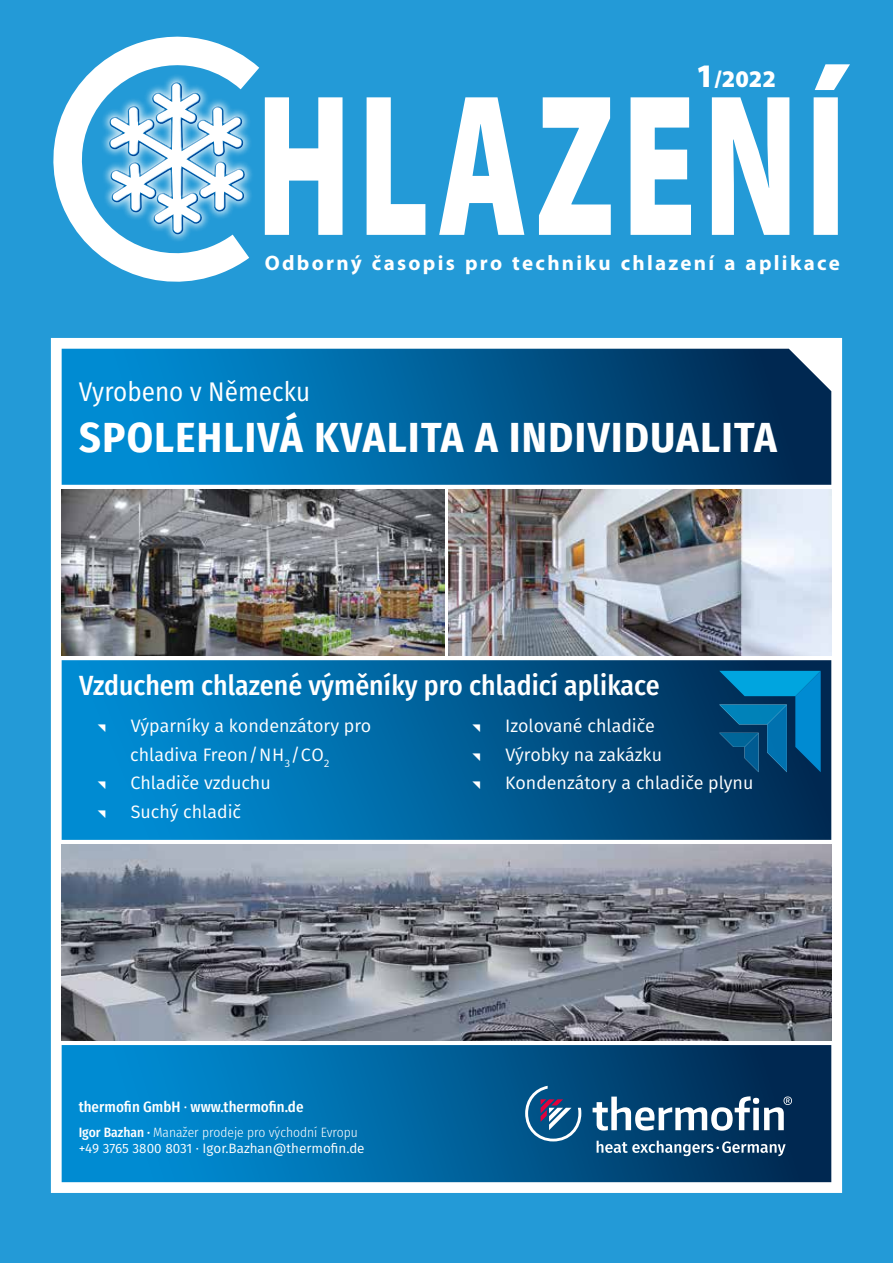
<style>
.page{position:relative;width:893px;height:1263px;background:#239ad7}
.page>*{position:absolute;margin:0;border:0;box-sizing:border-box;transform-origin:0 0}
.t1{font:900 204px "Myriad Pro";letter-spacing:.055em;color:#fff;scale:.66 1}
.t2{font:700 42px "Fira Sans Condensed";letter-spacing:.035em;color:#fff}
.t3{font:500 27.75px "Fira Sans Condensed";color:#fff}
.t4{font:27px "Fira Sans Condensed";color:#fff}
.t5{font:900 24px "Myriad Pro";color:#fff}
.t6{font:700 21px "Myriad Pro";letter-spacing:.11em;color:#fff}
.t7{font:18px/28.5px "Fira Sans";color:#fff}
.t8{font:500 15px "Fira Sans Condensed";color:#fff}
.t9{font:300 13.5px "Fira Sans Condensed";color:#fff}
.t10{font:13.5px "Fira Sans";color:#fff}
.s1{font-size:33px}
.s2{font-family:"Fira Sans";font-weight:400}
.s3{font-weight:500}
</style>
<div class="page">
<svg style="left:53px;top:36px;width:207px;height:246px"></svg>
<div style="left:100px;top:73px;width:154px;height:170px;background:#fff;opacity:.75"></div>
<div style="left:107px;top:80px;width:138px;height:152px;background:#fff;opacity:.75"></div>
<div style="left:108px;top:84px;width:137px;height:150px;background:#0078c1;opacity:.75"></div>
<div style="left:53px;top:340px;width:787px;height:851px;background:#fff"></div>
<svg style="left:62px;top:349px;width:769px;height:136px;background:#026099"></svg>
<img style="left:62px;top:489px;width:382px;height:167px">
<img style="left:449px;top:489px;width:382px;height:167px">
<svg style="left:62px;top:660px;width:769px;height:180px;background:#00639d"></svg>
<svg style="left:62px;top:1045px;width:769px;height:137px;background:#0065a0"></svg>
<img style="left:62px;top:844px;width:769px;height:197px">
<svg style="left:525px;top:1086px;width:267px;height:70px;background:#35648a"></svg>
<svg style="left:719px;top:671px;width:102px;height:101px;background:#01679d"></svg>
<div style="left:51px;top:338px;width:791px;height:855px;border:4px solid #fff"></div>
<svg style="left:98px;top:725px;width:8px;height:7px"></svg>
<svg style="left:98px;top:782px;width:8px;height:7px"></svg>
<svg style="left:98px;top:810px;width:8px;height:8px"></svg>
<svg style="left:472px;top:725px;width:8px;height:7px"></svg>
<svg style="left:472px;top:753px;width:8px;height:8px"></svg>
<svg style="left:472px;top:782px;width:8px;height:7px"></svg>
<h1 class="t1" style="left:257px;top:50px;width:895px">HLAZENÍ</h1>
<p class="t6" style="left:265px;top:251px;width:577px">Odborný časopis pro techniku chlazení a aplikace</p>
<h3 class="t5" style="left:696px;top:66px;width:82px"><span class="s1">1</span>/2022</h3>
<h3 class="t4" style="left:79px;top:371px;width:233px">Vyrobeno v Německu</h3>
<h2 class="t2" style="left:79px;top:402px;width:699px">SPOLEHLIVÁ KVALITA A INDIVIDUALITA</h2>
<h3 class="t3" style="left:79px;top:663px;width:582px">Vzduchem chlazené výměníky pro chladicí aplikace</h3>
<p class="t7" style="left:130px;top:711px;width:243px">Výparníky a kondenzátory pro chladiva Freon/NH<sub>3</sub>/CO<sub>2<br></sub>Chladiče vzduchu<br>Suchý chladič</p>
<p class="t7" style="left:505px;top:711px;width:250px">Izolované chladiče<br>Výrobky na zakázku<br>Kondenzátory a chladiče plynu</p>
<p class="t8" style="left:79px;top:1095px;width:226px">thermofin GmbH <span class="s2">·</span> www.thermofin.de</p>
<p class="t9" style="left:79px;top:1122px;width:281px"><span class="s3">Igor Bazhan ·</span> Manažer prodeje pro východní Evropu</p>
<p class="t10" style="left:79px;top:1138px;width:287px">+49 3765 3800 8031 · Igor.Bazhan@thermofin.de</p>
</div>
